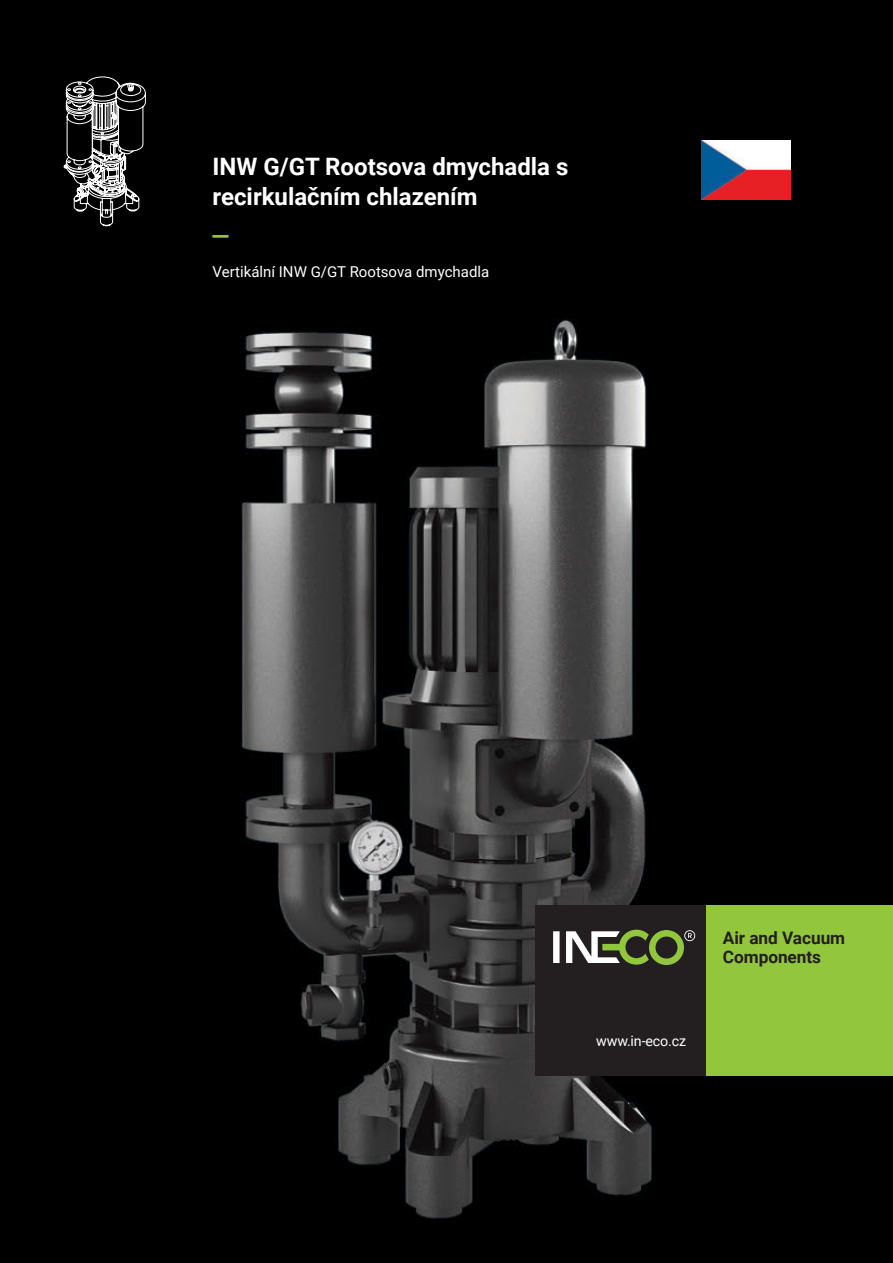
<style>
.page{position:relative;width:893px;height:1263px;background:#fff}
.page>*{position:absolute;margin:0;border:0;box-sizing:border-box;transform-origin:0 0}
.t1{font:36px "Roboto";color:#92c73d}
.t2{font:700 24px/30px "Roboto";color:#fff}
.t3{font:700 17.25px/19.5px "Roboto";letter-spacing:-.005em;color:#231f20}
.t4{font:15px "Roboto";color:#fff}
.t5{font:14.25px "Roboto";letter-spacing:-.01em;color:#fff}
</style>
<div class="page">
<img style="left:0;top:0;width:893px;height:1263px">
<div style="left:706px;top:906px;width:187px;height:170px;background:#92c73d"></div>
<div style="left:536px;top:906px;width:170px;height:170px;background:#231f20"></div>
<svg style="left:553px;top:930px;width:142px;height:35px"></svg>
<img style="left:702px;top:140px;width:89px;height:60px">
<svg style="left:63px;top:76px;width:83px;height:150px;background:#484848"></svg>
<p class="t2" style="left:213px;top:151px;width:357px">INW G/GT Rootsova dmychadla s recirkulačním chlazením</p>
<h1 class="t1" style="left:213px;top:197px;width:18px">_</h1>
<p class="t4" style="left:213px;top:261px;width:278px">Vertikální INW G/GT Rootsova dmychadla</p>
<p class="t5" style="left:596px;top:1031px;width:92px">www.in-eco.cz</p>
<p class="t3" style="left:723px;top:927px;width:124px">Air and Vacuum<br>Components</p>
</div>
